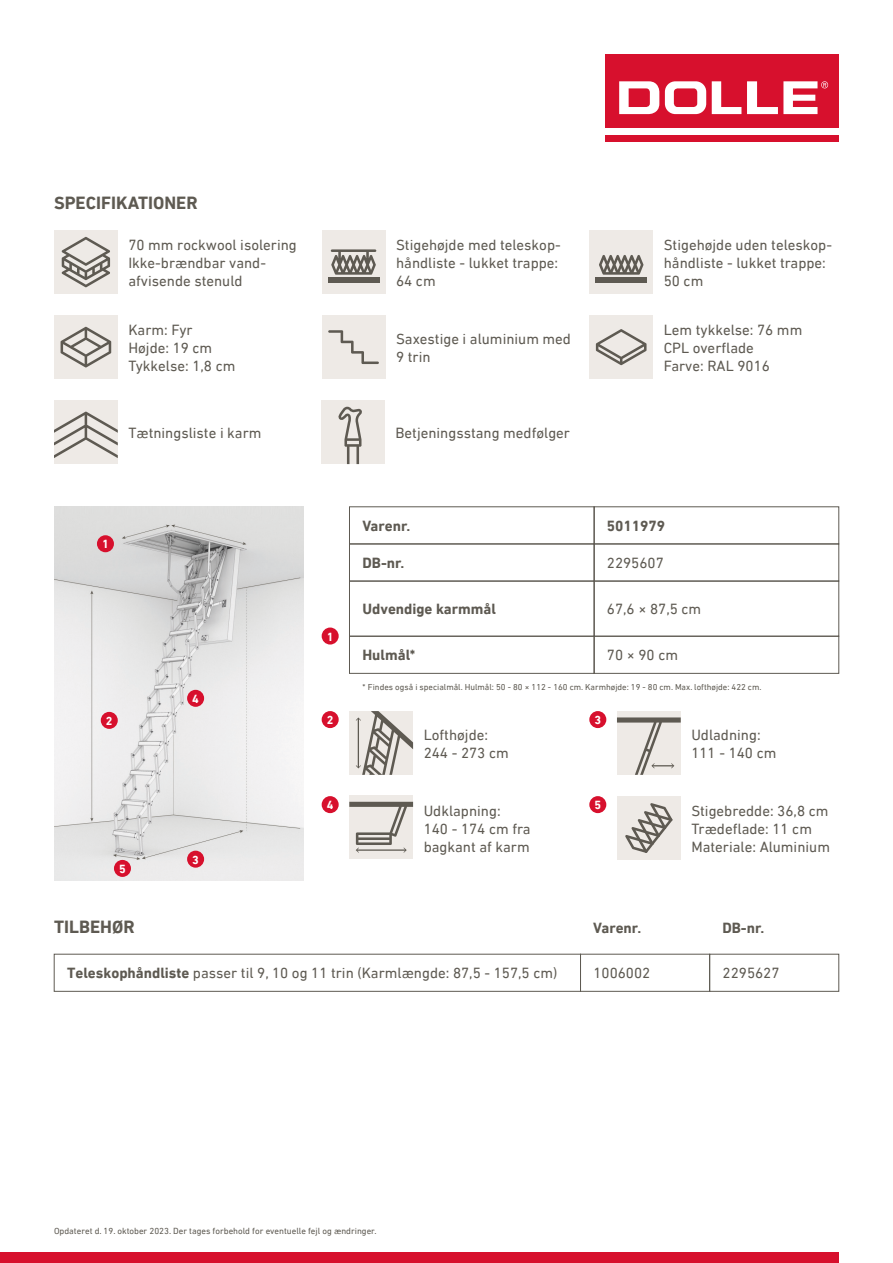
<style>
.page{position:relative;width:893px;height:1263px;background:#fff}
.page>*{position:absolute;margin:0;border:0;box-sizing:border-box;transform-origin:0 0}
.t1{font:700 18px "DIN Next LT Pro";color:#5e5a52}
.t2{font:15px/18px "DIN Next LT Pro";color:#5e5a52}
.t3{font:700 15px "DIN Next LT Pro";color:#5e5a52}
.t4{font:700 12px "DIN Next LT Pro";color:#fff}
.t5{font:9px "DIN Next LT Pro";color:#5e5a52}
.t6{font:8.7px "DIN Next LT Pro";color:#5e5a52}
.s1{font-weight:700}
</style>
<div class="page">
<img style="left:54px;top:506px;width:250px;height:374px">
<div style="left:617px;top:711px;width:64px;height:64px;background:#eeeae6"></div>
<svg style="left:617px;top:717px;width:64px;height:58px"></svg>
<div style="left:349px;top:795px;width:64px;height:64px;background:#eeeae6"></div>
<svg style="left:349px;top:802px;width:64px;height:51px"></svg>
<div style="left:349px;top:711px;width:64px;height:64px;background:#eeeae6"></div>
<svg style="left:356px;top:711px;width:57px;height:64px"></svg>
<div style="left:589px;top:315px;width:64px;height:64px;background:#eeeae6"></div>
<svg style="left:596px;top:329px;width:50px;height:36px"></svg>
<div style="left:322px;top:315px;width:63px;height:64px;background:#eeeae6"></div>
<svg style="left:328px;top:330px;width:51px;height:34px"></svg>
<div style="left:54px;top:315px;width:64px;height:64px;background:#eeeae6"></div>
<svg style="left:61px;top:327px;width:50px;height:40px"></svg>
<div style="left:54px;top:230px;width:64px;height:64px;background:#eeeae6"></div>
<svg style="left:62px;top:237px;width:48px;height:50px"></svg>
<div style="left:349px;top:507px;width:245px;height:37px;border:1px solid #5e5a52"></div>
<div style="left:349px;top:636px;width:245px;height:37px;border:1px solid #5e5a52"></div>
<div style="left:349px;top:544px;width:245px;height:37px;border:1px solid #5e5a52"></div>
<div style="left:349px;top:581px;width:245px;height:55px;border:1px solid #5e5a52"></div>
<div style="left:594px;top:507px;width:245px;height:37px;border:1px solid #5e5a52"></div>
<div style="left:594px;top:636px;width:245px;height:37px;border:1px solid #5e5a52"></div>
<div style="left:594px;top:544px;width:245px;height:37px;border:1px solid #5e5a52"></div>
<div style="left:594px;top:581px;width:245px;height:55px;border:1px solid #5e5a52"></div>
<div style="left:322px;top:627px;width:17px;height:17px;background:#d7102d;border-radius:50%"></div>
<div style="left:97px;top:535px;width:17px;height:17px;background:#d7102d;border-radius:50%"></div>
<div style="left:322px;top:711px;width:17px;height:17px;background:#d7102d;border-radius:50%"></div>
<div style="left:101px;top:712px;width:17px;height:17px;background:#d7102d;border-radius:50%"></div>
<div style="left:322px;top:796px;width:17px;height:17px;background:#d7102d;border-radius:50%"></div>
<div style="left:187px;top:690px;width:17px;height:17px;background:#d7102d;border-radius:50%"></div>
<div style="left:589px;top:711px;width:17px;height:17px;background:#d7102d;border-radius:50%"></div>
<div style="left:187px;top:851px;width:17px;height:17px;background:#d7102d;border-radius:50%"></div>
<div style="left:589px;top:796px;width:17px;height:17px;background:#d7102d;border-radius:50%"></div>
<div style="left:114px;top:860px;width:17px;height:17px;background:#d7102d;border-radius:50%"></div>
<div style="left:54px;top:954px;width:527px;height:37px;border:1px solid #5e5a52"></div>
<div style="left:580px;top:954px;width:130px;height:37px;border:1px solid #5e5a52"></div>
<div style="left:709px;top:954px;width:130px;height:37px;border:1px solid #5e5a52"></div>
<div style="left:321px;top:400px;width:64px;height:64px;background:#eeeae6"></div>
<svg style="left:338px;top:407px;width:24px;height:57px"></svg>
<div style="left:54px;top:400px;width:64px;height:64px;background:#eeeae6"></div>
<svg style="left:54px;top:412px;width:64px;height:46px"></svg>
<div style="left:322px;top:230px;width:63px;height:64px;background:#eeeae6"></div>
<div style="left:328px;top:277px;width:51px;height:5px;background:#5e5a52"></div>
<svg style="left:331px;top:249px;width:45px;height:26px"></svg>
<div style="left:589px;top:230px;width:64px;height:64px;background:#eeeae6"></div>
<div style="left:596px;top:277px;width:51px;height:5px;background:#5e5a52"></div>
<svg style="left:599px;top:255px;width:44px;height:20px"></svg>
<div style="left:617px;top:796px;width:64px;height:64px;background:#eeeae6"></div>
<svg style="left:625px;top:803px;width:48px;height:50px"></svg>
<div style="left:605px;top:54px;width:234px;height:87px;background:#d7102d"></div>
<div style="left:605px;top:128px;width:234px;height:6px;background:#fff"></div>
<svg style="left:619px;top:81px;width:209px;height:33px"></svg>
<div style="left:0;top:1252px;width:839px;height:11px;background:#d7102d"></div>
<p class="t1" style="left:54px;top:192px;width:145px">SPECIFIKATIONER</p>
<p class="t2" style="left:128px;top:235px;width:170px">70 mm rockwool isolering<br>Ikke-brændbar vand&shy;afvisende stenuld</p>
<p class="t2" style="left:128px;top:320px;width:66px">Karm: Fyr</p>
<p class="t2" style="left:128px;top:338px;width:85px">Højde: 19 cm</p>
<p class="t2" style="left:128px;top:356px;width:109px">Tykkelse: 1,8 cm</p>
<p class="t2" style="left:396px;top:235px;width:166px">Stigehøjde med teleskop&shy;håndliste - lukket trappe:<br>64 cm</p>
<p class="t2" style="left:664px;top:235px;width:170px">Stigehøjde uden teleskop&shy;håndliste - lukket trappe:<br>50 cm</p>
<p class="t2" style="left:396px;top:329px;width:176px">Saxestige i aluminium med<br>9 trin</p>
<p class="t2" style="left:664px;top:320px;width:140px">Lem tykkelse: 76 mm</p>
<p class="t2" style="left:664px;top:338px;width:92px">CPL overflade</p>
<p class="t2" style="left:664px;top:356px;width:108px">Farve: RAL 9016</p>
<p class="t2" style="left:128px;top:423px;width:135px">Tætningsliste i karm</p>
<p class="t2" style="left:395px;top:423px;width:176px">Betjeningsstang medfølger</p>
<p class="t4" style="left:102px;top:537px;width:8px">1</p>
<p class="t4" style="left:192px;top:692px;width:8px">4</p>
<p class="t4" style="left:327px;top:629px;width:8px">1</p>
<p class="t3" style="left:362px;top:517px;width:50px">Varenr.</p>
<p class="t3" style="left:607px;top:517px;width:60px">5011979</p>
<p class="t3" style="left:362px;top:554px;width:44px">DB-nr.</p>
<p class="t3" style="left:362px;top:600px;width:135px">Udvendige karmmål</p>
<p class="t2" style="left:607px;top:554px;width:58px">2295607</p>
<p class="t2" style="left:607px;top:600px;width:96px">67,6 × 87,5 cm</p>
<p class="t3" style="left:362px;top:646px;width:54px">Hulmål*</p>
<p class="t2" style="left:607px;top:646px;width:73px">70 × 90 cm</p>
<p class="t6" style="left:362px;top:682px;width:401px">* Findes også i specialmål. Hulmål: 50 - 80 × 112 - 160 cm. Karmhøjde: 19 - 80 cm. Max. lofthøjde: 422 cm.</p>
<p class="t4" style="left:106px;top:714px;width:8px">2</p>
<p class="t4" style="left:327px;top:713px;width:8px">2</p>
<p class="t4" style="left:119px;top:862px;width:8px">5</p>
<p class="t4" style="left:192px;top:852px;width:8px">3</p>
<p class="t4" style="left:327px;top:798px;width:8px">4</p>
<p class="t2" style="left:424px;top:725px;width:66px">Lofthøjde:</p>
<p class="t2" style="left:424px;top:743px;width:87px">244 - 273 cm</p>
<p class="t2" style="left:424px;top:801px;width:78px">Udklapning:</p>
<p class="t2" style="left:424px;top:819px;width:108px">140 - 174 cm fra</p>
<p class="t2" style="left:424px;top:837px;width:107px">bagkant af karm</p>
<p class="t4" style="left:594px;top:713px;width:8px">3</p>
<p class="t4" style="left:594px;top:798px;width:8px">5</p>
<p class="t2" style="left:691px;top:725px;width:87px">Udladning:<br>111 - 140 cm</p>
<p class="t2" style="left:691px;top:801px;width:139px">Stigebredde: 36,8 cm</p>
<p class="t2" style="left:691px;top:819px;width:122px">Trædeflade: 11 cm</p>
<p class="t2" style="left:691px;top:837px;width:140px">Materiale: Aluminium</p>
<p class="t1" style="left:54px;top:917px;width:82px">TILBEHØR</p>
<p class="t3" style="left:593px;top:919px;width:50px">Varenr.</p>
<p class="t3" style="left:722px;top:919px;width:44px">DB-nr.</p>
<p class="t2" style="left:593px;top:964px;width:58px">1006002</p>
<p class="t2" style="left:723px;top:964px;width:58px">2295627</p>
<p class="t2" style="left:67px;top:964px;width:492px"><span class="s1">Teleskophåndliste</span> passer til 9, 10 og 11 trin (Karmlængde: 87,5 - 157,5 cm)</p>
<p class="t5" style="left:54px;top:1226px;width:324px">Opdateret d. 19. oktober 2023. Der tages forbehold for eventuelle fejl og ændringer.</p>
</div>
